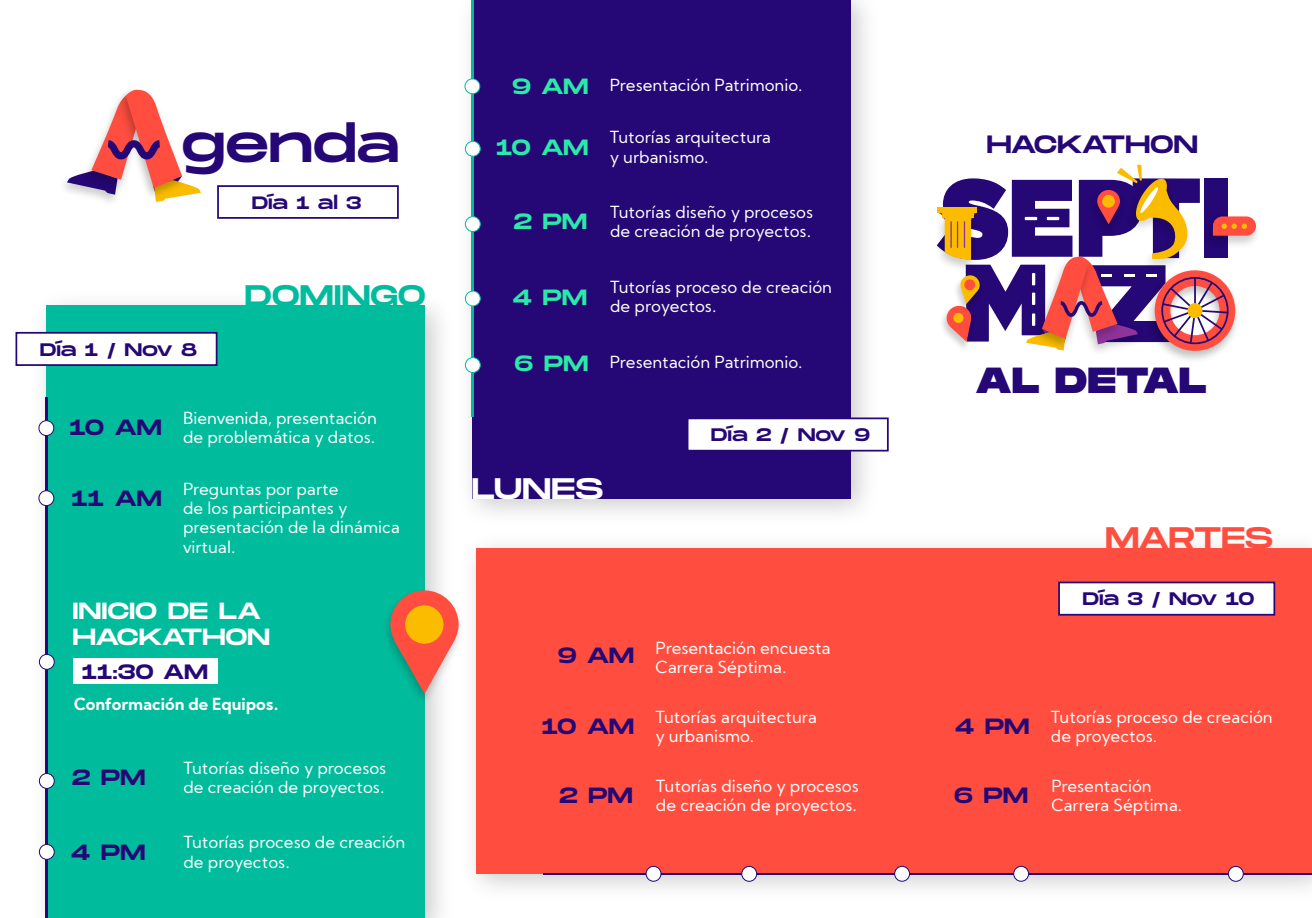
<style>
.page{position:relative;width:1312px;height:918px;background:#fff}
.page>*{position:absolute;margin:0;border:0;box-sizing:border-box;transform-origin:0 0}
.t1{font:49.7px "Monument Extended";letter-spacing:-.01em;color:#250775}
.t2{font:800 36.23px "Monument Extended";letter-spacing:.01em;color:#250775}
.t3{font:29.66px "Monument Extended";letter-spacing:-.01em;color:#00bc9d}
.t4{font:29.66px "Monument Extended";letter-spacing:-.03em;color:#ff4e3f}
.t5{font:29.66px "Monument Extended";letter-spacing:-.01em;color:#fff}
.t6{font:25.03px "Monument Extended";letter-spacing:-.025em;color:#250775}
.t7{font:23.36px/26.2px "Monument Extended";letter-spacing:-.015em;color:#fff}
.t8{font:22.05px "Monument Extended";letter-spacing:-.01em;color:#250775}
.t9{font:22.05px "Monument Extended";letter-spacing:-.02em;color:#2aeaa8}
.t10{font:20.74px "Monument Extended";color:#250775}
.t11{font:18.11px "Monument Extended";letter-spacing:-.01em;color:#250775}
.t12{font:17.85px "Monument Extended";color:#250775}
.t13{font:16.62px/19.2px "Kumbh Sans";color:#fff}
.t14{font:700 16.62px "Kumbh Sans";color:#fff}
.s1{font-family:"Monument Extended";font-size:22.05px;color:#2aeaa8}
.s2{font-family:"Monument Extended";font-size:22.05px;color:#250775}
</style>
<div class="page">
<img style="left:64px;top:181px;width:3px;height:9px">
<svg style="left:67px;top:89px;width:134px;height:113px"></svg>
<img style="left:21px;top:303px;width:420px;height:614px">
<div style="left:47px;top:305px;width:378px;height:612px;background:#00bc9d"></div>
<div style="left:15px;top:332px;width:202px;height:34px;background:#fff;border:2px solid #250775"></div>
<div style="left:73px;top:658px;width:144px;height:25px;background:#fff"></div>
<img style="left:386px;top:584px;width:55px;height:126px">
<svg style="left:390px;top:590px;width:61px;height:103px"></svg>
<div style="left:405px;top:605px;width:38px;height:38px;background:#fbbc00;border-radius:50%"></div>
<hr style="left:46px;top:397px;width:2px;height:520px;background:#250775">
<div style="left:39px;top:420px;width:15px;height:15px;background:#fff;border-radius:50%"></div>
<div style="left:38px;top:420px;width:16px;height:16px;border:1px solid #250775;border-radius:50%"></div>
<div style="left:39px;top:773px;width:15px;height:15px;background:#fff;border-radius:50%"></div>
<div style="left:39px;top:772px;width:16px;height:16px;border:1px solid #250775;border-radius:50%"></div>
<div style="left:39px;top:844px;width:15px;height:15px;background:#fff;border-radius:50%"></div>
<div style="left:39px;top:843px;width:16px;height:16px;border:1px solid #250775;border-radius:50%"></div>
<div style="left:39px;top:654px;width:15px;height:15px;background:#fff;border-radius:50%"></div>
<div style="left:39px;top:653px;width:16px;height:16px;border:1px solid #250775;border-radius:50%"></div>
<div style="left:39px;top:490px;width:15px;height:15px;background:#fff;border-radius:50%"></div>
<div style="left:38px;top:490px;width:16px;height:16px;border:1px solid #250775;border-radius:50%"></div>
<img style="left:464px;top:0;width:424px;height:513px">
<div style="left:472px;top:0;width:378px;height:498px;background:#250775"></div>
<div style="left:687px;top:417px;width:201px;height:34px;background:#fff;border:2px solid #250775"></div>
<hr style="left:471px;top:0;width:3px;height:416px;background:#00bc9d">
<div style="left:465px;top:79px;width:15px;height:15px;background:#fff;border-radius:50%"></div>
<div style="left:464px;top:78px;width:16px;height:16px;border:1px solid #00bc9d;border-radius:50%"></div>
<div style="left:465px;top:216px;width:15px;height:15px;background:#fff;border-radius:50%"></div>
<div style="left:465px;top:216px;width:16px;height:16px;border:1px solid #00bc9d;border-radius:50%"></div>
<div style="left:465px;top:357px;width:15px;height:15px;background:#fff;border-radius:50%"></div>
<div style="left:465px;top:357px;width:16px;height:16px;border:1px solid #00bc9d;border-radius:50%"></div>
<div style="left:465px;top:291px;width:15px;height:15px;background:#fff;border-radius:50%"></div>
<div style="left:465px;top:290px;width:16px;height:16px;border:1px solid #00bc9d;border-radius:50%"></div>
<div style="left:465px;top:141px;width:15px;height:15px;background:#fff;border-radius:50%"></div>
<div style="left:465px;top:141px;width:16px;height:16px;border:1px solid #00bc9d;border-radius:50%"></div>
<img style="left:451px;top:545px;width:861px;height:344px">
<div style="left:476px;top:548px;width:836px;height:325px;background:#ff4e3f"></div>
<div style="left:1058px;top:581px;width:217px;height:34px;background:#fff;border:2px solid #250775"></div>
<svg style="left:936px;top:165px;width:320px;height:186px"></svg>
<div style="left:217px;top:185px;width:182px;height:34px;border:2px solid #250775"></div>
<hr style="left:542px;top:872px;width:770px;height:2px;background:#250775">
<div style="left:646px;top:866px;width:15px;height:15px;background:#fff;border-radius:50%"></div>
<div style="left:645px;top:865px;width:16px;height:16px;border:1px solid #250775;border-radius:50%"></div>
<div style="left:1228px;top:866px;width:15px;height:15px;background:#fff;border-radius:50%"></div>
<div style="left:1228px;top:865px;width:15px;height:16px;border:1px solid #250775;border-radius:50%"></div>
<div style="left:1013px;top:866px;width:15px;height:15px;background:#fff;border-radius:50%"></div>
<div style="left:1013px;top:865px;width:16px;height:16px;border:1px solid #250775;border-radius:50%"></div>
<div style="left:894px;top:866px;width:15px;height:15px;background:#fff;border-radius:50%"></div>
<div style="left:894px;top:865px;width:16px;height:16px;border:1px solid #250775;border-radius:50%"></div>
<div style="left:742px;top:866px;width:14px;height:15px;background:#fff;border-radius:50%"></div>
<div style="left:741px;top:865px;width:16px;height:16px;border:1px solid #250775;border-radius:50%"></div>
<h1 class="t1" style="left:182px;top:108px;width:220px">genda</h1>
<p class="t12" style="left:252px;top:189px;width:111px">Día 1 al 3</p>
<p class="t11" style="left:40px;top:336px;width:159px">Día 1 / Nov 8</p>
<h3 class="t3" style="left:245px;top:274px;width:183px">DOMINGO</h3>
<h3 class="t8" style="left:70px;top:411px;width:94px">10 AM</h3>
<p class="t13" style="left:183px;top:408px;width:195px">Bienvenida, presentación de problemática y datos.</p>
<h3 class="t8" style="left:72px;top:482px;width:92px">11 AM</h3>
<p class="t13" style="left:183px;top:479px;width:218px">Preguntas por parte<br>de los participantes y presentación de la dinámica virtual.</p>
<h3 class="t7" style="left:73px;top:597px;width:199px">INICIO DE LA<br>HACKATHON</h3>
<p class="t10" style="left:82px;top:656px;width:128px">11:30 AM</p>
<p class="t14" style="left:74px;top:693px;width:206px">Conformación de Equipos.</p>
<h3 class="t8" style="left:72px;top:761px;width:75px">2 PM</h3>
<p class="t13" style="left:183px;top:758px;width:204px">Tutorías diseño y procesos de creación de proyectos.</p>
<h3 class="t8" style="left:71px;top:835px;width:76px">4 PM</h3>
<p class="t13" style="left:183px;top:832px;width:223px">Tutorías proceso de creación de proyectos.</p>
<p class="t13" style="left:512px;top:75px;width:292px"><span class="s1">9 AM</span> Presentación Patrimonio.</p>
<h3 class="t9" style="left:496px;top:131px;width:94px">10 AM</h3>
<p class="t13" style="left:610px;top:128px;width:163px">Tutorías arquitectura y urbanismo.</p>
<h3 class="t9" style="left:513px;top:205px;width:75px">2 PM</h3>
<p class="t13" style="left:610px;top:202px;width:204px">Tutorías diseño y procesos de creación de proyectos.</p>
<h3 class="t9" style="left:512px;top:280px;width:76px">4 PM</h3>
<p class="t13" style="left:610px;top:277px;width:223px">Tutorías proceso de creación de proyectos.</p>
<p class="t13" style="left:514px;top:352px;width:290px"><span class="s1">6 PM</span> Presentación Patrimonio.</p>
<h3 class="t5" style="left:471px;top:466px;width:134px">LUNES</h3>
<p class="t11" style="left:711px;top:421px;width:161px">Día 2 / Nov 9</p>
<p class="t13" style="left:655px;top:638px;width:177px;text-indent:-98px"><span class="s2">9 AM</span> Presentación encuesta<br>Carrera Séptima.</p>
<h3 class="t8" style="left:542px;top:710px;width:94px">10 AM</h3>
<p class="t13" style="left:655px;top:707px;width:163px">Tutorías arquitectura y urbanismo.</p>
<h3 class="t8" style="left:559px;top:779px;width:75px">2 PM</h3>
<p class="t13" style="left:656px;top:776px;width:204px">Tutorías diseño y procesos de creación de proyectos.</p>
<h3 class="t6" style="left:986px;top:125px;width:213px">HACKATHON</h3>
<h2 class="t2" style="left:976px;top:353px;width:232px">AL DETAL</h2>
<h3 class="t4" style="left:1105px;top:515px;width:170px">MARTES</h3>
<p class="t11" style="left:1082px;top:585px;width:174px">Día 3 / Nov 10</p>
<h3 class="t8" style="left:955px;top:710px;width:76px">4 PM</h3>
<p class="t13" style="left:1051px;top:707px;width:223px">Tutorías proceso de creación de proyectos.</p>
<h3 class="t8" style="left:954px;top:779px;width:76px">6 PM</h3>
<p class="t13" style="left:1051px;top:776px;width:132px">Presentación<br>Carrera Séptima.</p>
</div>
